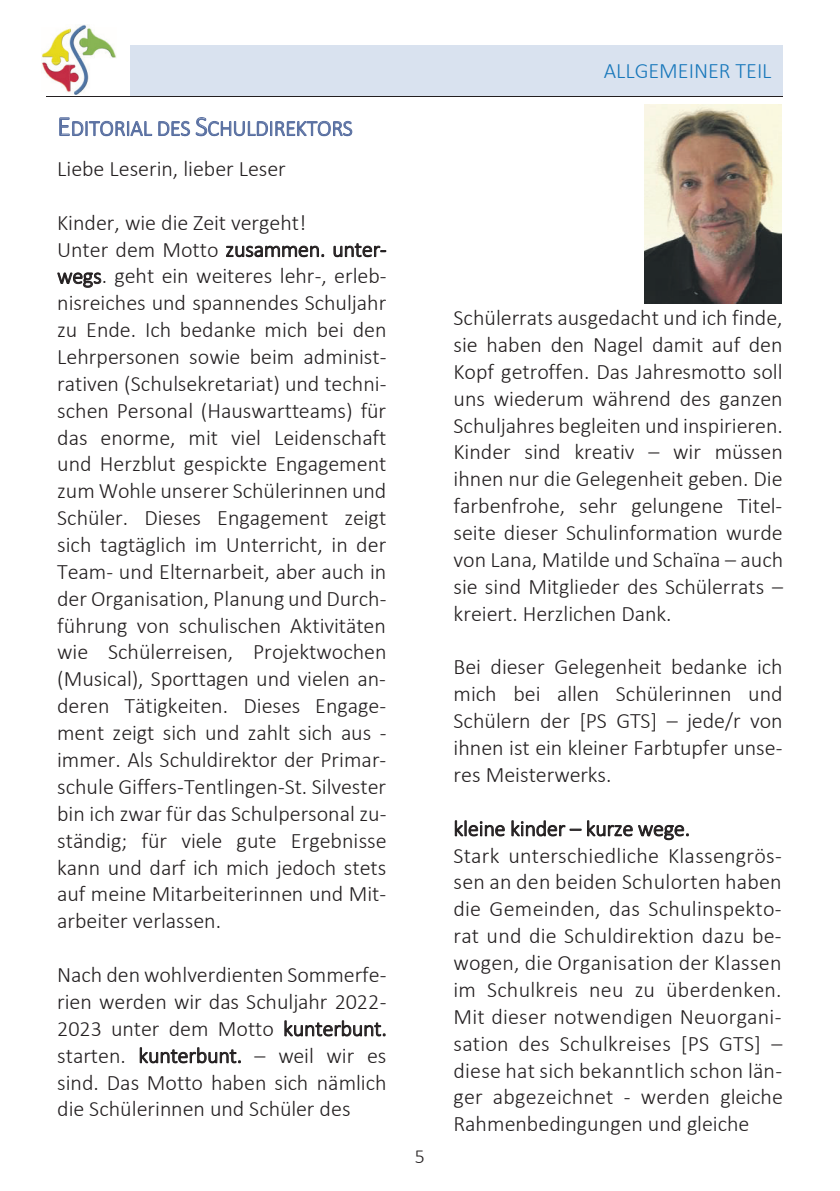
<style>
.page{position:relative;width:840px;height:1191px;background:#fff}
.page>*{position:absolute;margin:0;border:0;box-sizing:border-box;transform-origin:0 0}
.t1{font:300 22px/26.8px "Calibri";color:#231f20;text-align:justify}
.t2{font:300 22px/40.4px "Calibri";letter-spacing:-.005em;color:#576ea0}
.t3{font:300 22px "Calibri";color:#1978bb}
.t4{font:300 20px "Calibri";color:#231f20}
.s1{font-size:28px}
.s2{color:#231f20}
</style>
<div class="page">
<div style="left:141px;top:57px;width:629px;height:27px;background:#d9e2ef"></div>
<div style="left:130px;top:46px;width:652px;height:11px;background:#d9e2ef"></div>
<hr style="left:46px;top:96px;width:84px;height:1px;background:#231f20">
<div style="left:130px;top:84px;width:652px;height:12px;background:#d9e2ef"></div>
<hr style="left:129px;top:96px;width:653px;height:1px;background:#231f20">
<img style="left:41px;top:24px;width:75px;height:70px">
<img style="left:644px;top:105px;width:136px;height:198px">
<p class="t2" style="left:57px;top:108px;width:297px"><span class="s1">E</span>DITORIAL DES <span class="s1">S</span>CHULDIREKTORS<br><span class="s2">Liebe Leserin, lieber Leser</span></p>
<p class="t1" style="left:57px;top:209px;width:331px;text-align:left">Kinder, wie die Zeit vergeht!<br>Unter dem Motto zusammen. unter&shy;wegs. geht ein weiteres lehr-, erleb&shy;nisreiches und spannendes Schuljahr zu Ende. Ich bedanke mich bei den Lehrpersonen sowie beim administ&shy;rativen (Schulsekretariat) und techni&shy;schen Personal (Hauswartteams) für das enorme, mit viel Leidenschaft und Herzblut gespickte Engagement zum Wohle unserer Schülerinnen und Schüler. Dieses Engagement zeigt sich tagtäglich im Unterricht, in der Team- und Elternarbeit, aber auch in der Organisation, Planung und Durch&shy;führung von schulischen Aktivitäten wie Schülerreisen, Projektwochen (Musical), Sporttagen und vielen an&shy;deren Tätigkeiten. Dieses Engage&shy;ment zeigt sich und zahlt sich aus - immer. Als Schuldirektor der Primar&shy;schule Giffers-Tentlingen-St. Silvester bin ich zwar für das Schulpersonal zu&shy;ständig; für viele gute Ergebnisse kann und darf ich mich jedoch stets auf meine Mitarbeiterinnen und Mit&shy;arbeiter verlassen.</p>
<p class="t1" style="left:57px;top:960px;width:331px">Nach den wohlverdienten Sommerfe&shy;rien werden wir das Schuljahr 2022- 2023 unter dem Motto kunterbunt. starten. kunterbunt. – weil wir es sind. Das Motto haben sich nämlich die Schülerinnen und Schüler des</p>
<p class="t4" style="left:414px;top:1144px;width:12px">5</p>
<p class="t3" style="left:603px;top:57px;width:169px">ALLGEMEINER TEIL</p>
<p class="t1" style="left:453px;top:304px;width:331px">Schülerrats ausgedacht und ich finde, sie haben den Nagel damit auf den Kopf getroffen. Das Jahresmotto soll uns wiederum während des ganzen Schuljahres begleiten und inspirieren.<br>Kinder sind kreativ – wir müssen ihnen nur die Gelegenheit geben. Die farbenfrohe, sehr gelungene Titel&shy;seite dieser Schulinformation wurde von Lana, Matilde und Schaïna – auch sie sind Mitglieder des Schülerrats – kreiert. Herzlichen Dank.</p>
<p class="t1" style="left:453px;top:653px;width:330px">Bei dieser Gelegenheit bedanke ich mich bei allen Schülerinnen und Schülern der [PS GTS] – jede/r von ihnen ist ein kleiner Farbtupfer unse&shy;res Meisterwerks.</p>
<p class="t1" style="left:453px;top:815px;width:331px;text-align:left">kleine kinder – kurze wege.<br>Stark unterschiedliche Klassengrös&shy;sen an den beiden Schulorten haben die Gemeinden, das Schulinspekto&shy;rat und die Schuldirektion dazu be&shy;wogen, die Organisation der Klassen im Schulkreis neu zu überdenken.<br>Mit dieser notwendigen Neuorgani&shy;sation des Schulkreises [PS GTS] – diese hat sich bekanntlich schon län&shy;ger abgezeichnet - werden gleiche Rahmenbedingungen und gleiche</p>
</div>
